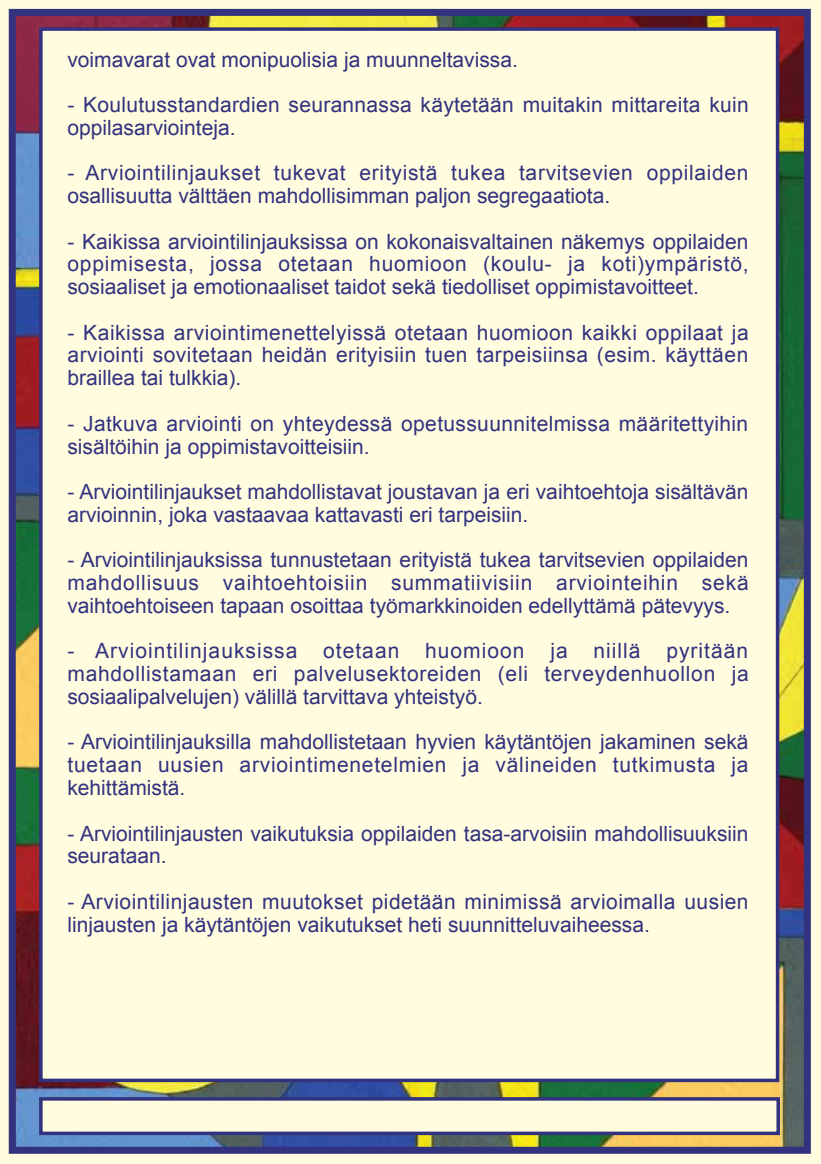
<style>
.page{position:relative;width:821px;height:1164px;background:#fff}
.page>*{position:absolute;margin:0;border:0;box-sizing:border-box;transform-origin:0 0}
.t1{font:21px/22.8px "Arial";color:#32327f;text-align:justify}
.t2{font:21px/22.8px "Arial";letter-spacing:.025em;color:#32327f}
.t3{font:21px/22.8px "Arial";letter-spacing:.03em;color:#32327f}
</style>
<div class="page">
<img style="left:17px;top:17px;width:786px;height:1128px">
<div style="left:0;top:0;width:821px;height:12px;background:#fffcdf"></div>
<div style="left:807px;top:0;width:14px;height:1163px;background:#fffcdf"></div>
<div style="left:0;top:1150px;width:821px;height:13px;background:#fffcdf"></div>
<div style="left:0;top:0;width:12px;height:1163px;background:#fffcdf"></div>
<div style="left:9px;top:9px;width:802px;height:1144px;border:7px solid #32327f"></div>
<div style="left:39px;top:27px;width:740px;height:1054px;background:#fffcdf;border:4px solid #32327f"></div>
<div style="left:39px;top:1096px;width:741px;height:38px;background:#fffcdf;border:4px solid #32327f"></div>
<p class="t1" style="left:67px;top:48px;width:452px">voimavarat ovat monipuolisia ja muunneltavissa.</p>
<p class="t1" style="left:67px;top:93px;width:683px">- Koulutusstandardien seurannassa käytetään muitakin mittareita kuin oppilasarviointeja.</p>
<p class="t3" style="left:67px;top:162px;width:683px">- Arviointilinjaukset tukevat erityistä tukea tarvitsevien oppilaiden osallisuutta välttäen mahdollisimman paljon segregaatiota.</p>
<p class="t1" style="left:67px;top:230px;width:683px">- Kaikissa arviointilinjauksissa on kokonaisvaltainen näkemys oppilaiden oppimisesta, jossa otetaan huomioon (koulu- ja koti)ympäristö, sosiaaliset ja emotionaaliset taidot sekä tiedolliset oppimistavoitteet.</p>
<p class="t1" style="left:67px;top:321px;width:683px">- Kaikissa arviointimenettelyissä otetaan huomioon kaikki oppilaat ja arviointi sovitetaan heidän erityisiin tuen tarpeisiinsa (esim. käyttäen braillea tai tulkkia).</p>
<p class="t1" style="left:67px;top:412px;width:682px">- Jatkuva arviointi on yhteydessä opetussuunnitelmissa määritettyihin sisältöihin ja oppimistavoitteisiin.</p>
<p class="t1" style="left:67px;top:480px;width:683px">- Arviointilinjaukset mahdollistavat joustavan ja eri vaihtoehtoja sisältävän arvioinnin, joka vastaavaa kattavasti eri tarpeisiin.</p>
<p class="t1" style="left:67px;top:548px;width:683px">- Arviointilinjauksissa tunnustetaan erityistä tukea tarvitsevien oppilaiden mahdollisuus vaihtoehtoisiin summatiivisiin arviointeihin sekä vaihtoehtoiseen tapaan osoittaa työmarkkinoiden edellyttämä pätevyys.</p>
<p class="t1" style="left:67px;top:639px;width:683px">- Arviointilinjauksissa otetaan huomioon ja niillä pyritään mahdollistamaan eri palvelusektoreiden (eli terveydenhuollon ja sosiaalipalvelujen) välillä tarvittava yhteistyö.</p>
<p class="t1" style="left:67px;top:730px;width:683px">- Arviointilinjauksilla mahdollistetaan hyvien käytäntöjen jakaminen sekä tuetaan uusien arviointimenetelmien ja välineiden tutkimusta ja kehittämistä.</p>
<p class="t1" style="left:67px;top:821px;width:683px">- Arviointilinjausten vaikutuksia oppilaiden tasa-arvoisiin mahdollisuuksiin seurataan.</p>
<p class="t2" style="left:67px;top:890px;width:683px">- Arviointilinjausten muutokset pidetään minimissä arvioimalla uusien linjausten ja käytäntöjen vaikutukset heti suunnitteluvaiheessa.</p>
</div>
